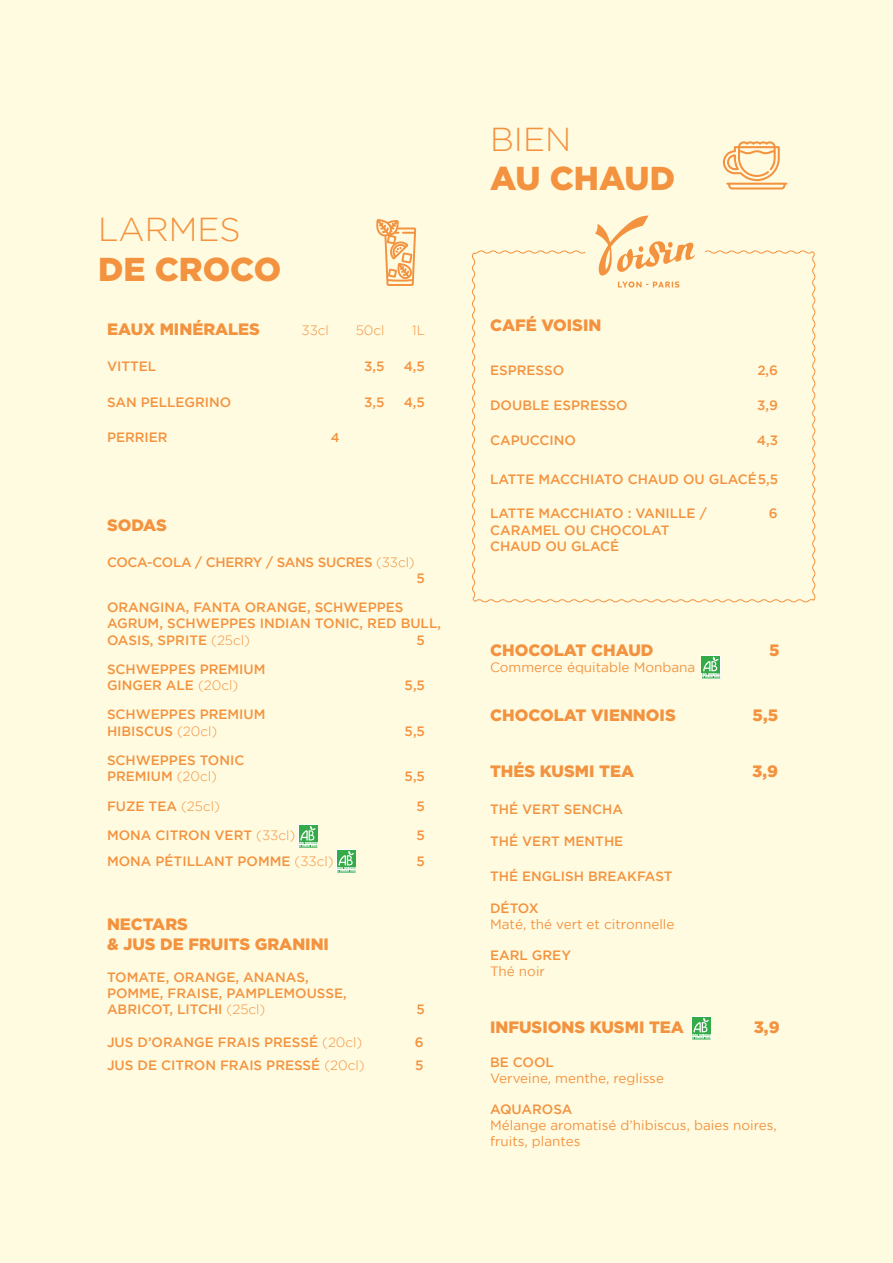
<style>
.page{position:relative;width:893px;height:1263px;background:#fffbe1}
.page>*{position:absolute;margin:0;border:0;box-sizing:border-box;transform-origin:0 0}
.t1{font:900 33.15px/39.8px "Gotham";color:#f3933f}
.t2{font:300 33.15px "Gotham";color:#f3933f}
.t3{font:900 16.5px "Gotham";color:#f3933f}
.t4{font:500 13.5px/16.2px "Gotham";color:#f3933f}
.t5{font:13.5px/16.2px "Gotham";color:#f3933f}
.t6{font:500 13.5px "Gotham";letter-spacing:-.02em;color:#f3933f}
.t7{font:300 13.5px "Gotham";color:#f3933f}
.t8{font:500 12.9px "Gotham";color:#f3933f}
.s1{font-weight:300}
</style>
<div class="page">
<svg style="left:692px;top:1016px;width:19px;height:24px"></svg>
<div style="left:692px;top:1017px;width:18px;height:16px;background:#35aa49"></div>
<svg style="left:692px;top:1018px;width:18px;height:22px"></svg>
<svg style="left:701px;top:655px;width:20px;height:24px"></svg>
<div style="left:702px;top:656px;width:18px;height:16px;background:#35aa49"></div>
<svg style="left:702px;top:657px;width:18px;height:22px"></svg>
<svg style="left:298px;top:824px;width:20px;height:24px"></svg>
<div style="left:299px;top:825px;width:18px;height:16px;background:#35aa49"></div>
<svg style="left:299px;top:826px;width:18px;height:22px"></svg>
<div style="left:337px;top:849px;width:19px;height:24px;background:#fff"></div>
<div style="left:337px;top:850px;width:19px;height:16px;background:#35aa49"></div>
<svg style="left:337px;top:851px;width:19px;height:22px"></svg>
<svg style="left:723px;top:141px;width:64px;height:48px"></svg>
<svg style="left:376px;top:219px;width:40px;height:67px"></svg>
<svg style="left:472px;top:250px;width:344px;height:353px"></svg>
<svg style="left:595px;top:215px;width:100px;height:73px"></svg>
<p class="t1" style="left:98px;top:208px;width:185px"><span class="s1">LARMES<br></span>DE CROCO</p>
<p class="t3" style="left:107px;top:320px;width:155px">EAUX MINÉRALES</p>
<p class="t7" style="left:301px;top:323px;width:29px">33cl</p>
<p class="t7" style="left:356px;top:323px;width:30px">50cl</p>
<p class="t7" style="left:412px;top:323px;width:14px">1L</p>
<p class="t4" style="left:107px;top:358px;width:51px">VITTEL</p>
<p class="t4" style="left:364px;top:358px;width:22px">3,5</p>
<p class="t4" style="left:404px;top:358px;width:23px">4,5</p>
<p class="t4" style="left:107px;top:393px;width:126px">SAN PELLEGRINO</p>
<p class="t4" style="left:364px;top:393px;width:22px">3,5</p>
<p class="t4" style="left:404px;top:393px;width:23px">4,5</p>
<p class="t4" style="left:107px;top:428px;width:62px">PERRIER</p>
<p class="t8" style="left:331px;top:430px;width:10px">4</p>
<p class="t3" style="left:107px;top:515px;width:61px">SODAS</p>
<p class="t6" style="left:107px;top:554px;width:309px">COCA-COLA / CHERRY / SANS SUCRES <span class="s1">(33cl)</span></p>
<p class="t4" style="left:417px;top:570px;width:10px">5</p>
<p class="t4" style="left:107px;top:599px;width:335px">ORANGINA, FANTA ORANGE, SCHWEPPES<br>AGRUM, SCHWEPPES INDIAN TONIC, RED BULL,<br>OASIS, SPRITE <span class="s1">(25cl)</span></p>
<p class="t4" style="left:417px;top:631px;width:10px">5</p>
<p class="t4" style="left:107px;top:661px;width:160px">SCHWEPPES PREMIUM<br>GINGER ALE <span class="s1">(20cl)</span></p>
<p class="t4" style="left:107px;top:706px;width:160px">SCHWEPPES PREMIUM<br>HIBISCUS <span class="s1">(20cl)</span></p>
<p class="t4" style="left:107px;top:752px;width:139px">SCHWEPPES TONIC<br>PREMIUM <span class="s1">(20cl)</span></p>
<p class="t4" style="left:405px;top:677px;width:22px">5,5</p>
<p class="t4" style="left:405px;top:722px;width:22px">5,5</p>
<p class="t4" style="left:405px;top:768px;width:22px">5,5</p>
<p class="t4" style="left:107px;top:797px;width:114px">FUZE TEA <span class="s1">(25cl)</span></p>
<p class="t4" style="left:417px;top:797px;width:10px">5</p>
<p class="t4" style="left:107px;top:826px;width:190px">MONA CITRON VERT <span class="s1">(33cl)</span></p>
<p class="t4" style="left:417px;top:826px;width:10px">5</p>
<p class="t4" style="left:107px;top:853px;width:228px">MONA PÉTILLANT POMME <span class="s1">(33cl)</span></p>
<p class="t4" style="left:417px;top:853px;width:10px">5</p>
<p class="t3" style="left:107px;top:914px;width:83px">NECTARS</p>
<p class="t3" style="left:107px;top:934px;width:224px">&amp; JUS DE FRUITS GRANINI</p>
<p class="t4" style="left:107px;top:968px;width:241px">TOMATE, ORANGE, ANANAS,<br>POMME, FRAISE, PAMPLEMOUSSE,<br>ABRICOT, LITCHI <span class="s1">(25cl)</span></p>
<p class="t4" style="left:417px;top:1001px;width:10px">5</p>
<p class="t4" style="left:107px;top:1034px;width:257px">JUS D’ORANGE FRAIS PRESSÉ <span class="s1">(20cl)</span></p>
<p class="t4" style="left:415px;top:1034px;width:10px">6</p>
<p class="t4" style="left:107px;top:1056px;width:259px">JUS DE CITRON FRAIS PRESSÉ <span class="s1">(20cl)</span></p>
<p class="t4" style="left:415px;top:1056px;width:10px">5</p>
<p class="t2" style="left:490px;top:122px;width:83px">BIEN</p>
<p class="t1" style="left:490px;top:157px;width:186px">AU CHAUD</p>
<p class="t3" style="left:490px;top:315px;width:113px">CAFÉ VOISIN</p>
<p class="t4" style="left:490px;top:361px;width:76px">ESPRESSO</p>
<p class="t4" style="left:757px;top:361px;width:22px">2,6</p>
<p class="t4" style="left:490px;top:397px;width:139px">DOUBLE ESPRESSO</p>
<p class="t4" style="left:757px;top:397px;width:22px">3,9</p>
<p class="t4" style="left:490px;top:432px;width:87px">CAPUCCINO</p>
<p class="t4" style="left:757px;top:432px;width:23px">4,3</p>
<p class="t4" style="left:490px;top:471px;width:289px">LATTE MACCHIATO CHAUD OU GLACÉ5,5</p>
<p class="t4" style="left:490px;top:505px;width:218px">LATTE MACCHIATO : VANILLE /<br>CARAMEL OU CHOCOLAT<br>CHAUD OU GLACÉ</p>
<p class="t4" style="left:769px;top:505px;width:10px">6</p>
<p class="t3" style="left:490px;top:640px;width:165px">CHOCOLAT CHAUD</p>
<p class="t3" style="left:769px;top:640px;width:12px">5</p>
<p class="t5" style="left:490px;top:659px;width:207px">Commerce équitable Monbana</p>
<p class="t3" style="left:490px;top:706px;width:187px">CHOCOLAT VIENNOIS</p>
<p class="t3" style="left:753px;top:706px;width:27px">5,5</p>
<p class="t3" style="left:490px;top:762px;width:146px">THÉS KUSMI TEA</p>
<p class="t3" style="left:752px;top:762px;width:27px">3,9</p>
<p class="t4" style="left:490px;top:800px;width:135px">THÉ VERT SENCHA</p>
<p class="t4" style="left:490px;top:833px;width:135px">THÉ VERT MENTHE</p>
<p class="t4" style="left:490px;top:867px;width:184px">THÉ ENGLISH BREAKFAST</p>
<p class="t4" style="left:490px;top:900px;width:50px">DÉTOX</p>
<p class="t5" style="left:490px;top:916px;width:186px">Maté, thé vert et citronnelle</p>
<p class="t4" style="left:490px;top:946px;width:82px">EARL GREY</p>
<p class="t5" style="left:490px;top:963px;width:56px">Thé noir</p>
<p class="t3" style="left:490px;top:1017px;width:195px">INFUSIONS KUSMI TEA</p>
<p class="t3" style="left:754px;top:1017px;width:27px">3,9</p>
<p class="t4" style="left:490px;top:1054px;width:65px">BE COOL</p>
<p class="t5" style="left:490px;top:1070px;width:175px">Verveine, menthe, reglisse</p>
<p class="t4" style="left:490px;top:1101px;width:84px">AQUAROSA</p>
<p class="t5" style="left:490px;top:1117px;width:288px">Mélange aromatisé d’hibiscus, baies noires, fruits, plantes</p>
</div>
